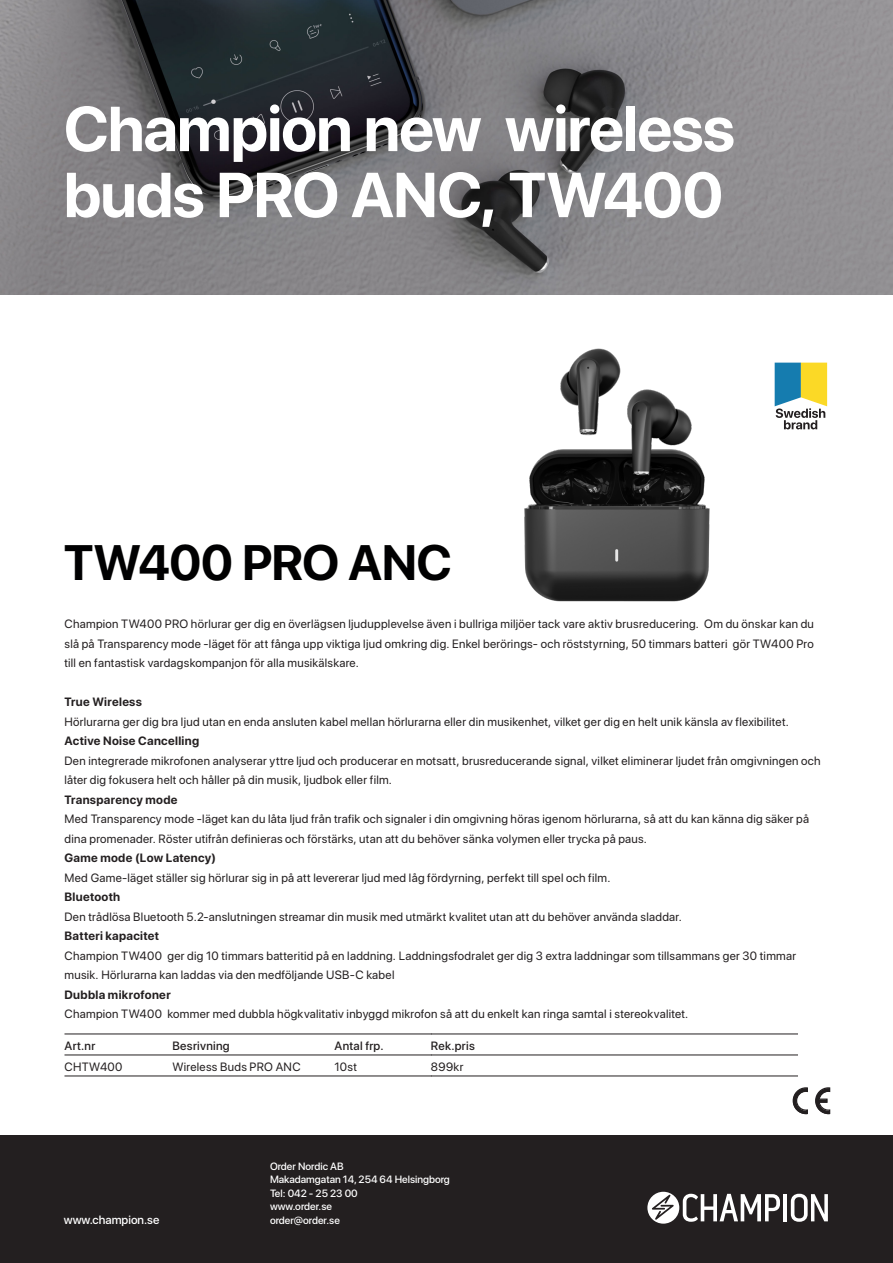
<style>
.page{position:relative;width:893px;height:1263px;background:#fff}
.page>*{position:absolute;margin:0;border:0;box-sizing:border-box;transform-origin:0 0}
.t1{font:700 63px/66px "SF Pro Display";letter-spacing:-.015em;color:#fff}
.t2{font:700 49.5px "SF Pro Display";letter-spacing:-.015em;color:#000001}
.t3{font:12px/19.5px "SF Pro Display";letter-spacing:.025em;color:#231f20}
.t4{font:700 12px "SF Pro Display";letter-spacing:.025em;color:#231f20}
.t5{font:500 12px "SF Pro Display";letter-spacing:.025em;color:#231f20}
.t6{font:500 12px "SFUI Display";color:#fff}
.t7{font:500 10.5px/13.5px "SFUI Display";color:#fff}
</style>
<div class="page">
<div style="left:0;top:1135px;width:893px;height:128px;background:#231f20"></div>
<hr style="left:783px;top:1194px;width:4px;height:27px;background:#fff">
<svg style="left:791px;top:1194px;width:37px;height:28px"></svg>
<svg style="left:647px;top:1192px;width:133px;height:32px"></svg>
<img style="left:0;top:0;width:893px;height:294px">
<hr style="left:64px;top:1034px;width:368px;height:1px;background:#231f20">
<hr style="left:64px;top:1055px;width:368px;height:1px;background:#231f20">
<hr style="left:64px;top:1076px;width:368px;height:1px;background:#231f20">
<svg style="left:792px;top:1087px;width:16px;height:28px"></svg>
<svg style="left:815px;top:1087px;width:16px;height:28px"></svg>
<img style="left:524px;top:348px;width:304px;height:254px">
<hr style="left:431px;top:1034px;width:367px;height:1px;background:#231f20">
<hr style="left:431px;top:1055px;width:367px;height:1px;background:#231f20">
<hr style="left:431px;top:1076px;width:367px;height:1px;background:#231f20">
<p class="t1" style="left:64px;top:96px;width:673px">Champion new wireless buds PRO ANC, TW400</p>
<p class="t2" style="left:64px;top:534px;width:389px">TW400 PRO ANC</p>
<p class="t3" style="left:64px;top:614px;width:751px;text-align:justify">Champion TW400 PRO hörlurar ger dig en överlägsen ljudupplevelse även i bullriga miljöer tack vare aktiv brusreducering. Om du önskar kan du slå på Transparency mode -läget för att fånga upp viktiga ljud omkring dig. Enkel berörings- och röststyrning, 50 timmars batteri gör TW400 Pro till en fantastisk vardagskompanjon för alla musikälskare.</p>
<p class="t4" style="left:64px;top:695px;width:79px">True Wireless</p>
<p class="t3" style="left:64px;top:712px;width:726px">Hörlurarna ger dig bra ljud utan en enda ansluten kabel mellan hörlurarna eller din musikenhet, vilket ger dig en helt unik känsla av flexibilitet.</p>
<p class="t4" style="left:64px;top:734px;width:136px">Active Noise Cancelling</p>
<p class="t3" style="left:64px;top:751px;width:758px">Den integrerade mikrofonen analyserar yttre ljud och producerar en motsatt, brusreducerande signal, vilket eliminerar ljudet från omgivningen och låter dig fokusera helt och håller på din musik, ljudbok eller film.</p>
<p class="t4" style="left:64px;top:792px;width:115px">Transparency mode</p>
<p class="t3" style="left:64px;top:809px;width:746px">Med Transparency mode -läget kan du låta ljud från trafik och signaler i din omgivning höras igenom hörlurarna, så att du kan känna dig säker på dina promenader. Röster utifrån definieras och förstärks, utan att du behöver sänka volymen eller trycka på paus.</p>
<p class="t4" style="left:64px;top:851px;width:153px">Game mode (Low Latency)</p>
<p class="t3" style="left:64px;top:868px;width:547px">Med Game-läget ställer sig hörlurar sig in på att levererar ljud med låg fördyrning, perfekt till spel och film.</p>
<p class="t4" style="left:64px;top:890px;width:57px">Bluetooth</p>
<p class="t3" style="left:64px;top:907px;width:619px">Den trådlösa Bluetooth 5.2-anslutningen streamar din musik med utmärkt kvalitet utan att du behöver använda sladdar.</p>
<p class="t4" style="left:64px;top:929px;width:96px">Batteri kapacitet</p>
<p class="t3" style="left:64px;top:946px;width:733px">Champion TW400 ger dig 10 timmars batteritid på en laddning. Laddningsfodralet ger dig 3 extra laddningar som tillsammans ger 30 timmar musik. Hörlurarna kan laddas via den medföljande USB-C kabel</p>
<p class="t4" style="left:64px;top:987px;width:108px">Dubbla mikrofoner</p>
<p class="t3" style="left:64px;top:1004px;width:625px">Champion TW400 kommer med dubbla högkvalitativ inbyggd mikrofon så att du enkelt kan ringa samtal i stereokvalitet.</p>
<p class="t5" style="left:64px;top:1039px;width:32px">Art.nr</p>
<p class="t5" style="left:172px;top:1039px;width:59px">Besrivning</p>
<p class="t5" style="left:334px;top:1039px;width:51px">Antal frp.</p>
<p class="t3" style="left:64px;top:1057px;width:60px">CHTW400</p>
<p class="t3" style="left:172px;top:1057px;width:130px">Wireless Buds PRO ANC</p>
<p class="t3" style="left:334px;top:1057px;width:24px">10st</p>
<p class="t5" style="left:431px;top:1039px;width:45px">Rek.pris</p>
<p class="t3" style="left:431px;top:1057px;width:34px">899kr</p>
<p class="t6" style="left:64px;top:1211px;width:97px">www.champion.se</p>
<p class="t7" style="left:270px;top:1160px;width:181px">Order Nordic AB<br>Makadamgatan 14, 254 64 Helsingborg<br>Tel: 042 - 25 23 00<br>www.order.se<br>order@order.se</p>
</div>
